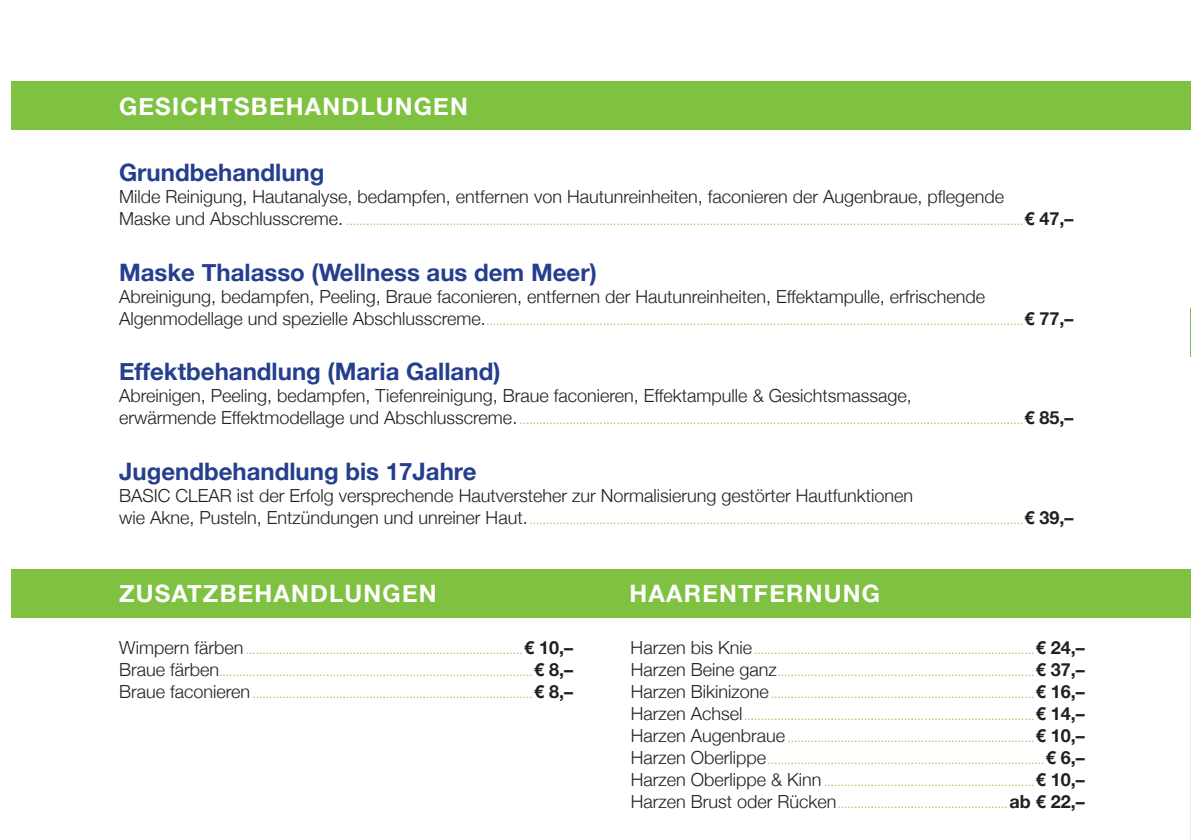
<style>
.page{position:relative;width:1191px;height:840px;background:#fff}
.page>*{position:absolute;margin:0;border:0;box-sizing:border-box;transform-origin:0 0}
.t1{font:700 24px "Helvetica Neue";color:#253f8e}
.t2{font:700 24px "Helvetica Neue";letter-spacing:.05em;color:#fff}
.t3{font:300 18px "Helvetica Neue";color:#231f20}
.t4{font:300 12px/22px "Helvetica Neue";color:#7fc241;text-align:justify}
.s1{font-size:18px;color:#231f20}
.s2{font-weight:700;font-size:18px;color:#231f20}
</style>
<div class="page">
<div style="left:11px;top:81px;width:1180px;height:49px;background:#7fc241"></div>
<div style="left:598px;top:569px;width:593px;height:48px;background:#7fc241"></div>
<div style="left:11px;top:569px;width:587px;height:48px;background:#7fc241"></div>
<h1 class="t2" style="left:119px;top:91px;width:350px">GESICHTSBEHANDLUNGEN</h1>
<h1 class="t1" style="left:119px;top:158px;width:207px">Grundbehandlung</h1>
<h2 class="t3" style="left:119px;top:186px;width:886px">Milde Reinigung, Hautanalyse, bedampfen, entfernen von Hautunreinheiten, faconieren der Augenbraue, pflegende</h2>
<p class="t4" style="left:119px;top:210px;width:956px"><span class="s1">Maske und Abschlusscreme.</span> ...........................................................................................................................................................................................................<span class="s2">€ 47,–</span></p>
<h1 class="t1" style="left:119px;top:257px;width:479px">Maske Thalasso (Wellness aus dem Meer)</h1>
<h2 class="t3" style="left:119px;top:285px;width:867px">Abreinigung, bedampfen, Peeling, Braue faconieren, entfernen der Hautunreinheiten, Effektampulle, erfrischende</h2>
<p class="t4" style="left:119px;top:309px;width:956px"><span class="s1">Algenmodellage und spezielle Abschlusscreme.</span>.................................................................................................................................................................<span class="s2">€ 77,–</span></p>
<h1 class="t1" style="left:119px;top:356px;width:383px">Effektbehandlung (Maria Galland)</h1>
<h2 class="t3" style="left:119px;top:384px;width:794px">Abreinigen, Peeling, bedampfen, Tiefenreinigung, Braue faconieren, Effektampulle &amp; Gesichtsmassage,</h2>
<p class="t4" style="left:119px;top:408px;width:956px"><span class="s1">erwärmende Effektmodellage und Abschlusscreme.</span> .......................................................................................................................................................<span class="s2">€ 85,–</span></p>
<h1 class="t1" style="left:119px;top:456px;width:359px">Jugendbehandlung bis 17Jahre</h1>
<h2 class="t3" style="left:119px;top:484px;width:795px">BASIC CLEAR ist der Erfolg versprechende Hautversteher zur Normalisierung gestörter Hautfunktionen</h2>
<p class="t4" style="left:119px;top:508px;width:956px"><span class="s1">wie Akne, Pusteln, Entzündungen und unreiner Haut.</span> ....................................................................................................................................................<span class="s2">€ 39,–</span></p>
<h1 class="t2" style="left:119px;top:578px;width:319px">ZUSATZBEHANDLUNGEN</h1>
<h1 class="t2" style="left:629px;top:578px;width:252px">HAARENTFERNUNG</h1>
<p class="t4" style="left:119px;top:638px;width:456px"><span class="s1">Wimpern färben</span> ...................................................................................<span class="s2">€ 10,– </span><span class="s1">Braue färben</span>..............................................................................................<span class="s2">€ 8,– </span><span class="s1">Braue faconieren</span> ....................................................................................<span class="s2">€ 8,–</span></p>
<p class="t4" style="left:630px;top:638px;width:456px"><span class="s1">Harzen bis Knie</span> ....................................................................................<span class="s2">€ 24,– </span><span class="s1">Harzen Beine ganz</span>.............................................................................<span class="s2">€ 37,– </span><span class="s1">Harzen Bikinizone</span> ...............................................................................<span class="s2">€ 16,– </span><span class="s1">Harzen Achsel</span> .......................................................................................<span class="s2">€ 14,– </span><span class="s1">Harzen Augenbraue</span> ..........................................................................<span class="s2">€ 10,– </span><span class="s1">Harzen Oberlippe</span>...................................................................................<span class="s2">€ 6,– </span><span class="s1">Harzen Oberlippe &amp; Kinn</span> ...............................................................<span class="s2">€ 10,– </span><span class="s1">Harzen Brust oder Rücken</span>...................................................<span class="s2">ab € 22,–</span></p>
</div>
